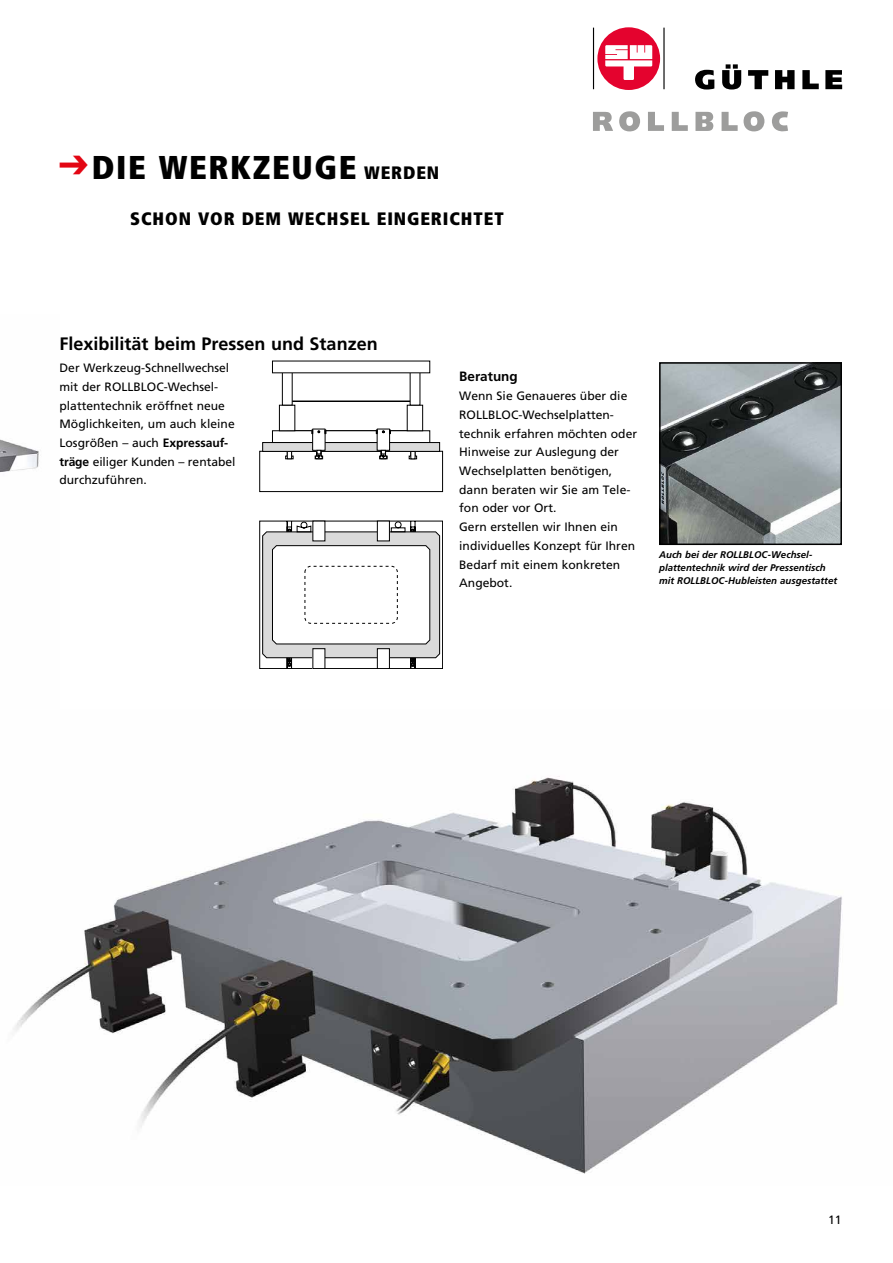
<style>
.page{position:relative;width:893px;height:1263px;background:#fff}
.page>*{position:absolute;margin:0;border:0;box-sizing:border-box;transform-origin:0 0}
.t1{font:900 condensed 33px "Frutiger";letter-spacing:.05em;color:#000}
.t2{font:700 18px "Frutiger";color:#000}
.t3{font:900 condensed 18px "Frutiger";letter-spacing:.05em;color:#000}
.t4{font:700 13.5px "Frutiger";color:#000}
.t5{font:12.15px/18.8px "Frutiger";color:#000}
.t6{font:italic 700 9.75px/12.8px "Frutiger";color:#000}
.s1{font-family:"X Pressio";font-weight:400;font-stretch:normal;color:#e30613}
.s2{font-size:18px}
.s3{font-weight:700}
</style>
<div class="page">
<hr style="left:593px;top:28px;width:1px;height:61px;background:#000">
<hr style="left:663px;top:28px;width:2px;height:61px;background:#000">
<svg style="left:695px;top:70px;width:19px;height:20px"></svg>
<svg style="left:722px;top:64px;width:19px;height:26px"></svg>
<svg style="left:825px;top:70px;width:17px;height:19px"></svg>
<svg style="left:748px;top:70px;width:20px;height:19px"></svg>
<svg style="left:775px;top:70px;width:19px;height:19px"></svg>
<svg style="left:802px;top:70px;width:17px;height:19px"></svg>
<div style="left:597px;top:27px;width:63px;height:63px;background:#e4032e;border-radius:50%"></div>
<svg style="left:605px;top:45px;width:47px;height:35px"></svg>
<svg style="left:593px;top:112px;width:20px;height:19px"></svg>
<svg style="left:619px;top:111px;width:21px;height:20px"></svg>
<svg style="left:648px;top:112px;width:16px;height:19px"></svg>
<svg style="left:672px;top:112px;width:16px;height:19px"></svg>
<svg style="left:695px;top:112px;width:18px;height:19px"></svg>
<svg style="left:722px;top:112px;width:16px;height:19px"></svg>
<svg style="left:744px;top:111px;width:20px;height:20px"></svg>
<svg style="left:772px;top:111px;width:16px;height:20px"></svg>
<svg style="left:259px;top:361px;width:184px;height:308px"></svg>
<img style="left:0;top:439px;width:39px;height:33px">
<img style="left:13px;top:776px;width:829px;height:398px">
<img style="left:662px;top:365px;width:177px;height:177px">
<div style="left:659px;top:362px;width:183px;height:183px;border:2px solid #000"></div>
<h1 class="t1" style="left:57px;top:147px;width:383px"><span class="s1">C</span>DIE WERKZEUGE <span class="s2">WERDEN</span></h1>
<h2 class="t3" style="left:130px;top:208px;width:375px">SCHON VOR DEM WECHSEL EINGERICHTET</h2>
<h2 class="t2" style="left:60px;top:334px;width:320px">Flexibilität beim Pressen und Stanzen</h2>
<p class="t5" style="left:60px;top:358px;width:178px">Der Werkzeug-Schnellwechsel mit der ROLLBLOC-Wechsel&shy;plattentechnik eröffnet neue<br>Möglichkeiten, um auch kleine<br>Losgrößen – auch <span class="s3">Expressauf&shy;träge</span> eiliger Kunden – rentabel durchzuführen.</p>
<p class="t4" style="left:459px;top:369px;width:60px">Beratung</p>
<p class="t5" style="left:459px;top:386px;width:179px">Wenn Sie Genaueres über die<br>ROLLBLOC-Wechselplatten&shy;technik erfahren möchten oder<br>Hinweise zur Auslegung der<br>Wechselplatten benötigen, dann beraten wir Sie am Tele&shy;fon oder vor Ort.<br>Gern erstellen wir Ihnen ein individuelles Konzept für Ihren<br>Bedarf mit einem konkreten<br>Angebot.</p>
<p class="t6" style="left:659px;top:548px;width:180px">Auch bei der ROLLBLOC-Wechsel&shy;plattentechnik wird der Pressentisch mit ROLLBLOC-Hubleisten ausgestattet</p>
<p class="t5" style="left:828px;top:1210px;width:15px">11</p>
</div>
